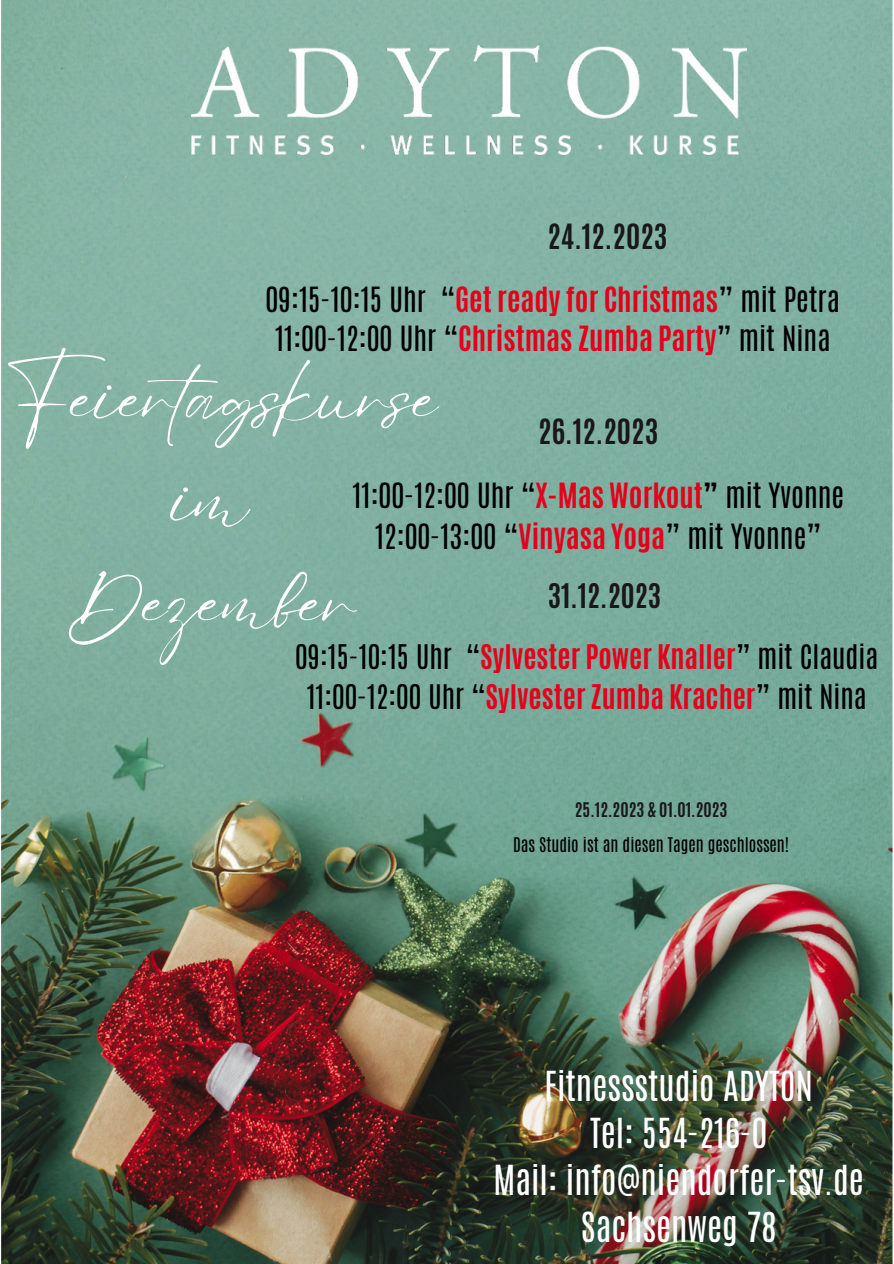
<style>
.page{position:relative;width:894px;height:1264px;background:#fff}
.page>*{position:absolute;margin:0;border:0;box-sizing:border-box;transform-origin:0 0}
.t1{font:73.05px "Eyesome Script";color:#fff}
.t2{font:34.5px "Antonio";color:#fff}
.t3{font:28.95px "Antonio";color:#000}
.t4{font:700 28.95px "Antonio";color:#19171a}
.t5{font:28.35px "Antonio";color:#000}
.t6{font:700 28.35px "Antonio";color:#19171a}
.t7{font:16.8px "Antonio";color:#000}
.t8{font:700 16.8px "Antonio";color:#19171a}
.s1{font-weight:700;color:#e3001b}
.s2{font-weight:700}
</style>
<div class="page">
<img style="left:1px;top:0;width:892px;height:1263px">
<img style="left:191px;top:45px;width:555px;height:109px">
<p class="t4" style="left:547px;top:215px;width:121px">24.12.2023</p>
<p class="t3" style="left:265px;top:278px;width:575px">09:15-10:15 Uhr “<span class="s1">Get ready for Christmas</span>” mit Petra</p>
<p class="t3" style="left:275px;top:318px;width:556px">11:00-12:00 Uhr “<span class="s1">Christmas Zumba Party</span>” mit Nina</p>
<p class="t1" style="left:4px;top:351px;width:435px">Feiertagskurse</p>
<p class="t1" style="left:172px;top:453px;width:78px">im</p>
<p class="t4" style="left:538px;top:411px;width:121px">26.12.2023</p>
<p class="t3" style="left:352px;top:475px;width:493px">11:00-12:00 Uhr “<span class="s1">X-Mas Workout</span><span class="s2">”</span> mit Yvonne</p>
<p class="t3" style="left:375px;top:515px;width:448px">12:00-13:00 “<span class="s1">Vinyasa Yoga</span>” mit Yvonne”</p>
<p class="t6" style="left:547px;top:575px;width:115px">31.12.2023</p>
<p class="t5" style="left:295px;top:637px;width:584px">09:15-10:15 Uhr “<span class="s1">Sylvester Power Knaller</span>” mit Claudia</p>
<p class="t5" style="left:306px;top:676px;width:561px">11:00-12:00 Uhr “<span class="s1">Sylvester Zumba Kracher</span>” mit Nina</p>
<p class="t1" style="left:65px;top:555px;width:292px">Dezember</p>
<p class="t8" style="left:574px;top:797px;width:154px">25.12.2023 &amp; 01.01.2023</p>
<p class="t7" style="left:513px;top:832px;width:278px">Das Studio ist an diesen Tagen geschlossen!</p>
<p class="t2" style="left:544px;top:1061px;width:270px">Fitnessstudio ADYTON</p>
<p class="t2" style="left:590px;top:1108px;width:179px">Tel: 554-216-0</p>
<p class="t2" style="left:493px;top:1155px;width:372px">Mail: info@niendorfer-tsv.de</p>
<p class="t2" style="left:580px;top:1202px;width:197px">Sachsenweg 78</p>
</div>
